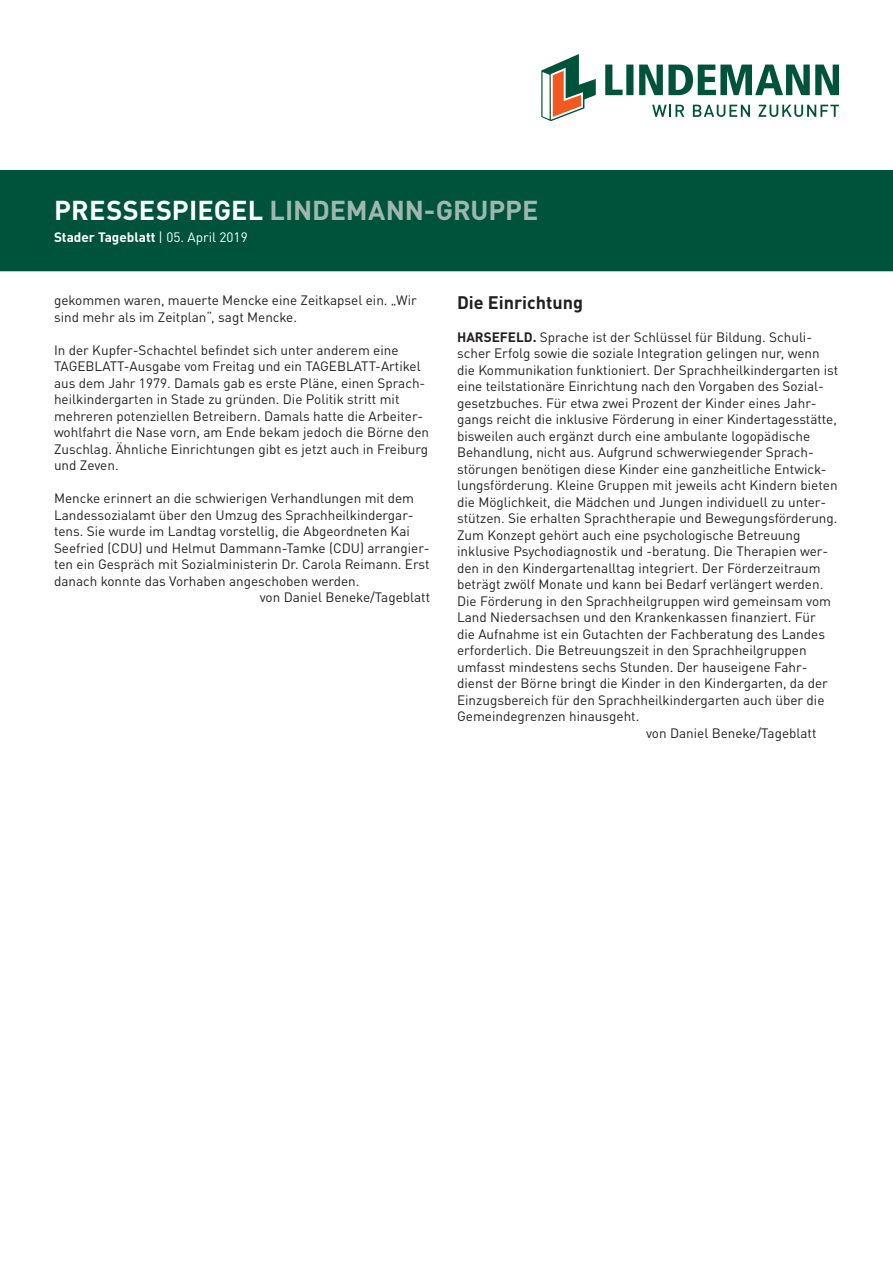
<style>
.page{position:relative;width:893px;height:1263px;background:#fff}
.page>*{position:absolute;margin:0;border:0;box-sizing:border-box;transform-origin:0 0}
.t1{font:700 27px "DINOT";color:#9fb7ae}
.t2{font:700 18px "DINOT";color:#231f20}
.t3{font:13.5px/16.5px "DINOT";color:#231f20}
.t4{font:700 13.5px "DINOT";color:#fff}
.s1{color:#fff}
.s2{font-weight:400}
.s3{font-weight:700}
</style>
<div class="page">
<div style="left:0;top:171px;width:893px;height:101px;background:#00533b"></div>
<svg style="left:605px;top:65px;width:234px;height:30px"></svg>
<svg style="left:652px;top:105px;width:32px;height:12px"></svg>
<svg style="left:693px;top:105px;width:57px;height:12px"></svg>
<svg style="left:758px;top:105px;width:81px;height:12px"></svg>
<svg style="left:541px;top:54px;width:55px;height:67px"></svg>
<svg style="left:0;top:271px;width:893px;height:1px"></svg>
<h1 class="t1" style="left:54px;top:193px;width:486px"><span class="s1">PRESSESPIEGEL</span> LINDEMANN-GRUPPE</h1>
<p class="t4" style="left:54px;top:229px;width:195px">Stader Tageblatt <span class="s2">| 05. April 2019</span></p>
<p class="t3" style="left:54px;top:292px;width:364px">gekommen waren, mauerte Mencke eine Zeitkapsel ein. „Wir sind mehr als im Zeitplan“, sagt Mencke.</p>
<p class="t3" style="left:54px;top:341px;width:377px">In der Kupfer-Schachtel befindet sich unter anderem eine TAGEBLATT-Ausgabe vom Freitag und ein TAGEBLATT-Artikel aus dem Jahr 1979. Damals gab es erste Pläne, einen Sprach&shy;heilkindergarten in Stade zu gründen. Die Politik stritt mit mehreren potenziellen Betreibern. Damals hatte die Arbeiter&shy;wohlfahrt die Nase vorn, am Ende bekam jedoch die Börne den Zuschlag. Ähnliche Einrichtungen gibt es jetzt auch in Freiburg und Zeven.</p>
<p class="t3" style="left:54px;top:490px;width:362px">Mencke erinnert an die schwierigen Verhandlungen mit dem</p>
<p class="t3" style="left:54px;top:506px;width:361px">Landessozialamt über den Umzug des Sprachheilkindergar-</p>
<p class="t3" style="left:54px;top:523px;width:357px">tens. Sie wurde im Landtag vorstellig, die Abgeordneten Kai</p>
<p class="t3" style="left:54px;top:539px;width:377px">Seefried (CDU) und Helmut Dammann-Tamke (CDU) arrangier-</p>
<p class="t3" style="left:54px;top:556px;width:377px">ten ein Gespräch mit Sozialministerin Dr. Carola Reimann. Erst</p>
<p class="t3" style="left:54px;top:572px;width:307px">danach konnte das Vorhaben angeschoben werden.</p>
<p class="t3" style="left:260px;top:589px;width:172px">von Daniel Beneke/Tageblatt</p>
<h2 class="t2" style="left:457px;top:290px;width:128px">Die Einrichtung</h2>
<p class="t3" style="left:457px;top:328px;width:356px"><span class="s3">HARSEFELD.</span> Sprache ist der Schlüssel für Bildung. Schuli-</p>
<p class="t3" style="left:457px;top:345px;width:364px">scher Erfolg sowie die soziale Integration gelingen nur, wenn</p>
<p class="t3" style="left:457px;top:361px;width:383px">die Kommunikation funktioniert. Der Sprachheilkindergarten ist</p>
<p class="t3" style="left:457px;top:378px;width:368px">eine teilstationäre Einrichtung nach den Vorgaben des Sozial-</p>
<p class="t3" style="left:457px;top:394px;width:361px">gesetzbuches. Für etwa zwei Prozent der Kinder eines Jahr-</p>
<p class="t3" style="left:457px;top:411px;width:381px">gangs reicht die inklusive Förderung in einer Kindertagesstätte,</p>
<p class="t3" style="left:457px;top:427px;width:355px">bisweilen auch ergänzt durch eine ambulante logopädische</p>
<p class="t3" style="left:457px;top:444px;width:358px">Behandlung, nicht aus. Aufgrund schwerwiegender Sprach-</p>
<p class="t3" style="left:457px;top:460px;width:371px">störungen benötigen diese Kinder eine ganzheitliche Entwick-</p>
<p class="t3" style="left:457px;top:477px;width:382px">lungsförderung. Kleine Gruppen mit jeweils acht Kindern bieten</p>
<p class="t3" style="left:457px;top:493px;width:371px">die Möglichkeit, die Mädchen und Jungen individuell zu unter-</p>
<p class="t3" style="left:457px;top:510px;width:382px">stützen. Sie erhalten Sprachtherapie und Bewegungsförderung.</p>
<p class="t3" style="left:457px;top:526px;width:345px">Zum Konzept gehört auch eine psychologische Betreuung</p>
<p class="t3" style="left:457px;top:543px;width:373px">inklusive Psychodiagnostik und -beratung. Die Therapien wer-</p>
<p class="t3" style="left:457px;top:559px;width:365px">den in den Kindergartenalltag integriert. Der Förderzeitraum</p>
<p class="t3" style="left:457px;top:576px;width:368px">beträgt zwölf Monate und kann bei Bedarf verlängert werden.</p>
<p class="t3" style="left:457px;top:592px;width:376px">Die Förderung in den Sprachheilgruppen wird gemeinsam vom</p>
<p class="t3" style="left:457px;top:609px;width:360px">Land Niedersachsen und den Krankenkassen finanziert. Für</p>
<p class="t3" style="left:457px;top:625px;width:369px">die Aufnahme ist ein Gutachten der Fachberatung des Landes</p>
<p class="t3" style="left:457px;top:642px;width:351px">erforderlich. Die Betreuungszeit in den Sprachheilgruppen</p>
<p class="t3" style="left:457px;top:658px;width:352px">umfasst mindestens sechs Stunden. Der hauseigene Fahr-</p>
<p class="t3" style="left:457px;top:675px;width:372px">dienst der Börne bringt die Kinder in den Kindergarten, da der</p>
<p class="t3" style="left:457px;top:691px;width:369px">Einzugsbereich für den Sprachheilkindergarten auch über die</p>
<p class="t3" style="left:457px;top:708px;width:184px">Gemeindegrenzen hinausgeht.</p>
<p class="t3" style="left:646px;top:724px;width:172px">von Daniel Beneke/Tageblatt</p>
</div>
